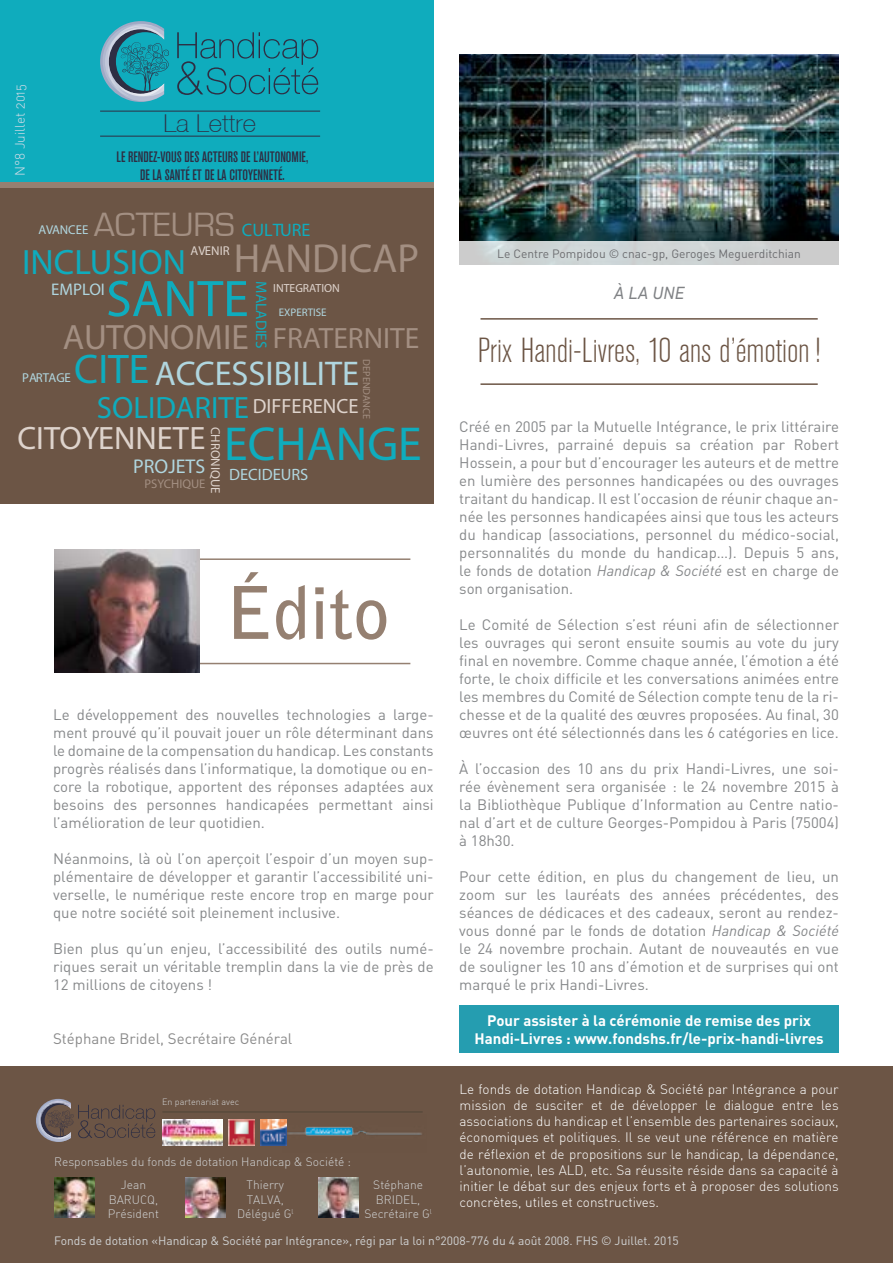
<style>
.page{position:relative;width:893px;height:1263px;background:#fff}
.page>*{position:absolute;margin:0;border:0;box-sizing:border-box;transform-origin:0 0}
.t1{font:700 72px "Bell Gothic Std";color:#958071}
.t2{font:51.75px "Myriad Pro";color:#0facbd}
.t3{font:40.65px "Myriad Pro";color:#a38f82}
.t4{font:35.25px "Myriad Pro";color:#0facbd}
.t5{font:35.25px "Myriad Pro";color:#a38f82}
.t6{font:34.65px "Eurostile";color:#a38f82}
.t7{font:300 condensed 34.5px "Akzidenz Grotesk BE";color:#6c5545}
.t8{font:34.35px "Myriad Pro";color:#b0d6df}
.t9{font:32.55px "Myriad Pro";color:#ded3cc}
.t10{font:30.9px "Myriad Pro";color:#0facbd}
.t11{font:29.4px "Myriad Pro";color:#a38f82}
.t12{font:100 24.6px "Helvetica Neue CE";color:#2e2e43;scale:1.04 1}
.t13{font:20.55px "Myriad Pro";color:#ded3cc}
.t14{font:19.95px "Myriad Pro";color:#b0d6df}
.t15{font:18.15px "Myriad Pro";color:#0facbd}
.t16{font:italic 18px "DIN Next LT Pro";color:#808285}
.t17{font:16.8px "Myriad Pro";color:#b0d6df}
.t18{font:16.5px "Myriad Pro";color:#b0d6df}
.t19{font:15.3px "Myriad Pro";color:#0facbd}
.t20{font:15px/18px "DIN";color:#86888a;text-align:justify}
.t21{font:700 15px/18px "DIN";color:#fff;text-align:center}
.t22{font:15px/18px "Akzidenz Grotesk BQ Md Cnd Alt";color:#2e2e43;text-align:center}
.t23{font:15px "DIN";color:#8b8b8b}
.t24{font:300 13.5px/16.2px "DIN Alternate";color:#fff;text-align:justify}
.t25{font:300 13.5px "DIN Alternate";color:#d5dde8}
.t26{font:12.9px "Myriad Pro";color:#ded3cc}
.t27{font:12.9px "Myriad Pro";color:#b0d6df}
.t28{font:12.6px "Myriad Pro";color:#a38f82}
.t29{font:300 12px/14.4px "DIN Alternate";color:#d1d3d4}
.t30{font:12px "DIN";color:#d1d3d4}
.t31{font:12px "DIN";color:#6d6e71}
.t32{font:11.7px "Myriad Pro";color:#ded3cc}
.t33{font:11.1px "Myriad Pro";color:#b0d6df}
.t34{font:10.2px "Myriad Pro";color:#a38f82}
.t35{font:300 9px "DIN Alternate";color:#d1d3d4}
.s1{font-size:41.55px;color:#0facbd}
.s2{font-size:47.85px;color:#0facbd}
.s3{font-style:italic}
</style>
<div class="page">
<div style="left:1px;top:1067px;width:892px;height:196px;background:#6c5545"></div>
<div style="left:0;top:182px;width:434px;height:322px;background:#6c5545"></div>
<div style="left:0;top:0;width:434px;height:188px;background:#958071"></div>
<div style="left:0;top:0;width:434px;height:182px;background:#0facbd"></div>
<img style="left:54px;top:1177px;width:40px;height:40px">
<img style="left:186px;top:1178px;width:39px;height:39px">
<img style="left:319px;top:1178px;width:40px;height:39px">
<svg style="left:36px;top:1099px;width:119px;height:43px"></svg>
<img style="left:460px;top:54px;width:379px;height:187px">
<img style="left:162px;top:1119px;width:61px;height:26px">
<img style="left:229px;top:1119px;width:25px;height:26px">
<img style="left:260px;top:1119px;width:23px;height:26px">
<hr style="left:162px;top:1111px;width:261px;height:2px;background:#594a3c">
<hr style="left:94px;top:558px;width:316px;height:2px;background:#958071">
<hr style="left:94px;top:663px;width:316px;height:1px;background:#958071">
<img style="left:54px;top:549px;width:145px;height:124px">
<hr style="left:480px;top:318px;width:338px;height:2px;background:#6c5545">
<hr style="left:480px;top:383px;width:338px;height:2px;background:#6c5545">
<img style="left:283px;top:1119px;width:139px;height:27px">
<hr style="left:100px;top:111px;width:220px;height:1px;background:#2e2e43">
<hr style="left:100px;top:136px;width:220px;height:1px;background:#2e2e43">
<svg style="left:177px;top:32px;width:141px;height:63px"></svg>
<svg style="left:100px;top:21px;width:69px;height:81px"></svg>
<div style="left:460px;top:1005px;width:379px;height:48px;background:#259db0"></div>
<div style="left:456px;top:241px;width:386px;height:24px;background:#ccd3d4"></div>
<p class="t25" style="left:12px;top:176px;width:94px;rotate:-90deg">N°8 Juillet 2015</p>
<h3 class="t12" style="left:163px;top:109px;width:90px">La Lettre</h3>
<p class="t22" style="left:117px;top:147px;width:193px">LE RENDEZ-VOUS DES ACTEURS DE L’AUTONOMIE,<br>DE LA SANTÉ ET DE LA CITOYENNETÉ.</p>
<h3 class="t6" style="left:94px;top:206px;width:142px">ACTEURS</h3>
<h3 class="t4" style="left:22px;top:240px;width:165px">INCLUSION</h3>
<h2 class="t2" style="left:106px;top:267px;width:144px">SANTE</h2>
<h3 class="t5" style="left:63px;top:315px;width:188px">AUTONOMIE</h3>
<p class="t15" style="left:242px;top:218px;width:70px">CULTURE</p>
<p class="t27" style="left:38px;top:221px;width:51px">AVANCEE</p>
<h3 class="t3" style="left:234px;top:234px;width:187px">HANDICAP</h3>
<p class="t26" style="left:191px;top:243px;width:41px">AVENIR</p>
<p class="t19" style="left:271px;top:281px;width:69px;rotate:90deg">MALADIES</p>
<p class="t17" style="left:51px;top:279px;width:55px">EMPLOI</p>
<p class="t32" style="left:273px;top:281px;width:68px">INTEGRATION</p>
<p class="t33" style="left:279px;top:305px;width:49px">EXPERTISE</p>
<h3 class="t11" style="left:273px;top:320px;width:148px">FRATERNITE</h3>
<h3 class="t8" style="left:74px;top:352px;width:286px"><span class="s1">CITE</span> ACCESSIBILITE</h3>
<p class="t34" style="left:373px;top:359px;width:61px;rotate:90deg">DEPENDANCE</p>
<p class="t27" style="left:22px;top:369px;width:50px">PARTAGE</p>
<h3 class="t10" style="left:97px;top:389px;width:154px">SOLIDARITE</h3>
<h3 class="t13" style="left:253px;top:394px;width:107px">DIFFERENCE</h3>
<h3 class="t9" style="left:17px;top:418px;width:406px">CITOYENNETE <span class="s2">ECHANGE</span></h3>
<p class="t26" style="left:223px;top:427px;width:68px;rotate:90deg">CHRONIQUE</p>
<h3 class="t14" style="left:133px;top:454px;width:73px">PROJETS</h3>
<p class="t18" style="left:229px;top:464px;width:81px">DECIDEURS</p>
<p class="t28" style="left:145px;top:476px;width:62px">PSYCHIQUE</p>
<h1 class="t1" style="left:225px;top:569px;width:166px">Édito</h1>
<p class="t20" style="left:53px;top:705px;width:382px">Le développement des nouvelles technologies a large&shy;ment prouvé qu’il pouvait jouer un rôle déterminant dans le domaine de la compensation du handicap. Les constants progrès réalisés dans l’informatique, la domotique ou en&shy;core la robotique, apportent des réponses adaptées aux besoins des personnes handicapées permettant ainsi l’amélioration de leur quotidien.</p>
<p class="t20" style="left:53px;top:849px;width:382px">Néanmoins, là où l’on aperçoit l’espoir d’un moyen sup&shy;plémentaire de développer et garantir l’accessibilité uni&shy;verselle, le numérique reste encore trop en marge pour que notre société soit pleinement inclusive.</p>
<p class="t20" style="left:53px;top:939px;width:382px">Bien plus qu’un enjeu, l’accessibilité des outils numé&shy;riques serait un véritable tremplin dans la vie de près de 12 millions de citoyens !</p>
<p class="t23" style="left:53px;top:1029px;width:241px">Stéphane Bridel, Secrétaire Général</p>
<p class="t31" style="left:497px;top:246px;width:305px">Le Centre Pompidou © cnac-gp, Geroges Meguerditchian</p>
<p class="t16" style="left:614px;top:283px;width:72px">À LA UNE</p>
<h3 class="t7" style="left:478px;top:332px;width:344px">Prix Handi-Livres, 10 ans d’émotion!</h3>
<p class="t20" style="left:459px;top:417px;width:381px">Créé en 2005 par la Mutuelle Intégrance, le prix littéraire Handi-Livres, parrainé depuis sa création par Robert Hossein, a pour but d’encourager les auteurs et de mettre en lumière des personnes handicapées ou des ouvrages traitant du handicap. Il est l’occasion de réunir chaque an&shy;née les personnes handicapées ainsi que tous les acteurs du handicap (associations, personnel du médico-social, personnalités du monde du handicap…). Depuis 5 ans, le fonds de dotation <span class="s3">Handicap &amp; Société</span> est en charge de son organisation.</p>
<p class="t20" style="left:459px;top:615px;width:381px">Le Comité de Sélection s’est réuni afin de sélectionner les ouvrages qui seront ensuite soumis au vote du jury final en novembre. Comme chaque année, l’émotion a été forte, le choix difficile et les conversations animées entre les membres du Comité de Sélection compte tenu de la ri&shy;chesse et de la qualité des œuvres proposées. Au final, 30 œuvres ont été sélectionnés dans les 6 catégories en lice.</p>
<p class="t20" style="left:459px;top:759px;width:381px">À l’occasion des 10 ans du prix Handi-Livres, une soi&shy;rée évènement sera organisée : le 24 novembre 2015 à la Bibliothèque Publique d’Information au Centre natio&shy;nal d’art et de culture Georges-Pompidou à Paris (75004) à 18h30.</p>
<p class="t20" style="left:459px;top:867px;width:381px">Pour cette édition, en plus du changement de lieu, un zoom sur les lauréats des années précédentes, des séances de dédicaces et des cadeaux, seront au rendez&shy;vous donné par le fonds de dotation <span class="s3">Handicap &amp; Société </span>le 24 novembre prochain. Autant de nouveautés en vue de souligner les 10 ans d’émotion et de surprises qui ont marqué le prix Handi-Livres.</p>
<p class="t21" style="left:474px;top:1011px;width:351px">Pour assister à la cérémonie de remise des prix<br>Handi-Livres : www.fondshs.fr/le-prix-handi-livres</p>
<p class="t24" style="left:460px;top:1081px;width:381px">Le fonds de dotation Handicap &amp; Société par Intégrance a pour mission de susciter et de développer le dialogue entre les associations du handicap et l’ensemble des partenaires sociaux, économiques et politiques. Il se veut une référence en matière de réflexion et de propositions sur le handicap, la dépendance, l’autonomie, les ALD, etc. Sa réussite réside dans sa capacité à initier le débat sur des enjeux forts et à proposer des solutions concrètes, utiles et constructives.</p>
<p class="t35" style="left:162px;top:1096px;width:78px">En partenariat avec</p>
<p class="t29" style="left:121px;top:1150px;width:232px;line-height:23px;text-indent:-67px">Responsables du fonds de dotation Handicap &amp; Société :<br>Jean</p>
<p class="t29" style="left:108px;top:1192px;width:52px">BARUCQ,<br>Président</p>
<p class="t29" style="left:237px;top:1178px;width:58px;text-align:center">Thierry<br>TALVA,<br>Délégué G<sup>l</sup></p>
<p class="t29" style="left:364px;top:1178px;width:69px;text-align:center">Stéphane<br>BRIDEL,<br>Secrétaire G<sup>l</sup></p>
<p class="t30" style="left:54px;top:1233px;width:626px">Fonds de dotation «Handicap &amp; Société par Intégrance», régi par la loi n°2008-776 du 4 août 2008. FHS © Juillet. 2015</p>
</div>
